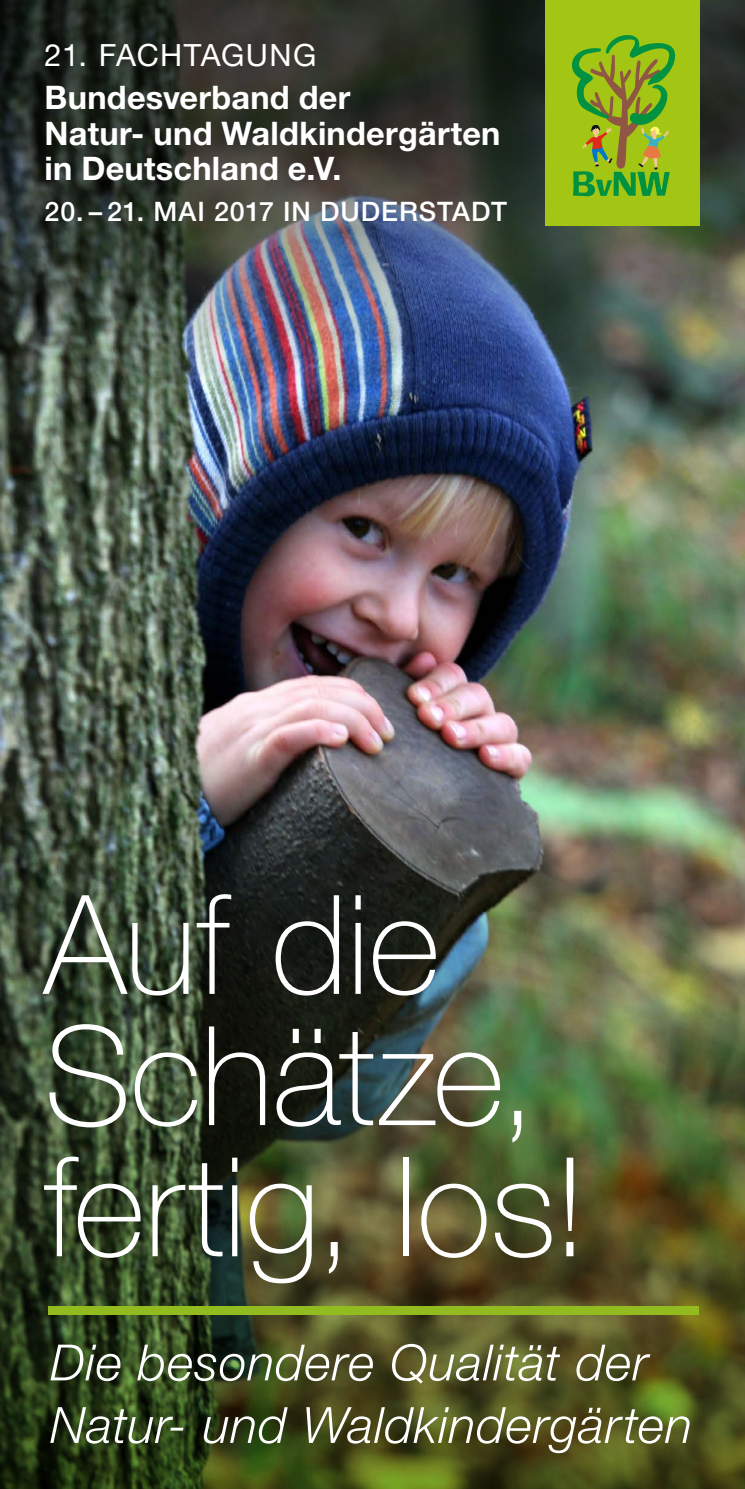
<style>
.page{position:relative;width:745px;height:1489px;background:#fff}
.page>*{position:absolute;margin:0;border:0;box-sizing:border-box;transform-origin:0 0}
.t1{font:100 138px/131px "Helvetica Neue LT Std";letter-spacing:-.01em;color:#fff}
.t2{font:italic 300 50px/62.5px "Helvetica Neue LT Std";letter-spacing:.015em;color:#fff}
.t3{font:700 32.5px/35.8px "Helvetica Neue LT Std";letter-spacing:.005em;color:#fff}
.t4{font:30.75px "Helvetica Neue LT Std";letter-spacing:.035em;color:#fff}
.t5{font:500 26.75px "Helvetica Neue LT Std";letter-spacing:.035em;color:#fff}
</style>
<div class="page">
<img style="left:0;top:535px;width:744px;height:209px">
<img style="left:0;top:744px;width:744px;height:744px">
<img style="left:0;top:0;width:744px;height:535px">
<div style="left:544px;top:0;width:155px;height:225px;background:#a2c613"></div>
<svg style="left:572px;top:35px;width:102px;height:161px"></svg>
<div style="left:48px;top:1305px;width:650px;height:9px;background:#92bb1f"></div>
<p class="t4" style="left:45px;top:37px;width:273px">21. FACHTAGUNG</p>
<p class="t3" style="left:45px;top:79px;width:457px">Bundesverband der<br>Natur- und Waldkindergärten in Deutschland e.V.</p>
<p class="t5" style="left:45px;top:196px;width:463px">20. – 21. MAI 2017 IN DUDERSTADT</p>
<h1 class="t1" style="left:44px;top:879px;width:545px">Auf die<br>Schätze, fertig, los!</h1>
<h2 class="t2" style="left:50px;top:1330px;width:643px">Die besondere Qualität der<br>Natur- und Waldkindergärten</h2>
</div>
